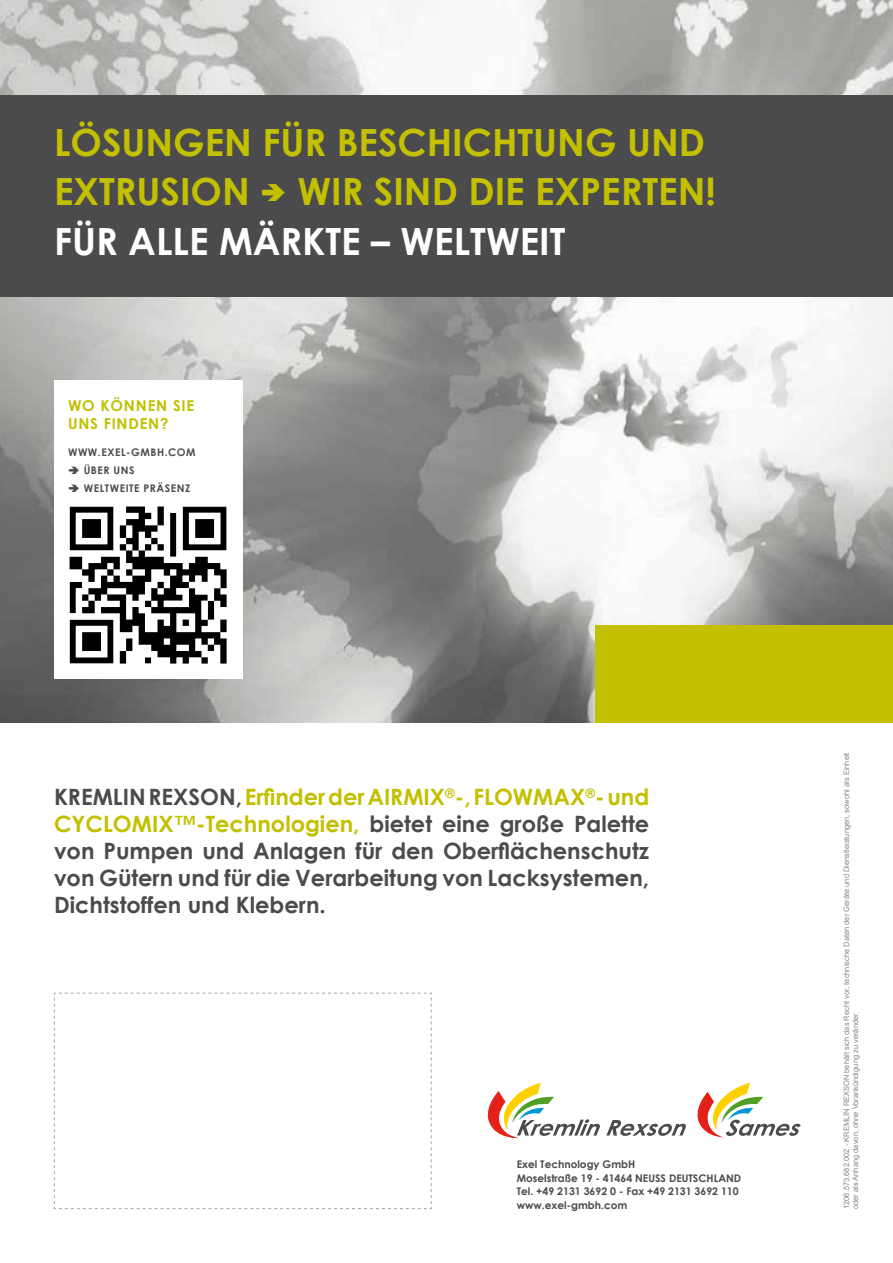
<style>
.page{position:relative;width:893px;height:1263px;background:#fff}
.page>*{position:absolute;margin:0;border:0;box-sizing:border-box;transform-origin:0 0}
.t1{font:700 37.5px/49.5px "Century Gothic";color:#c2c000}
.t2{font:700 37.5px "Century Gothic";color:#fff}
.t3{font:700 22.5px/27px "Century Gothic";color:#4b4b4d;text-align:justify}
.t4{font:700 15px/18px "Century Gothic";letter-spacing:.05em;color:#c2c000}
.t5{font:700 10.5px/13.5px "Century Gothic";color:#4b4b4d}
.t6{font:700 10.5px/18px "Century Gothic";letter-spacing:.05em;color:#4b4c4f}
.t7{font:7.5px/9px "Arial";color:#87888a}
.s1{color:#c2c000}
</style>
<div class="page">
<svg style="left:54px;top:992px;width:378px;height:217px"></svg>
<svg style="left:606px;top:1120px;width:80px;height:16px"></svg>
<svg style="left:487px;top:1083px;width:113px;height:55px"></svg>
<svg style="left:697px;top:1083px;width:104px;height:54px"></svg>
<img style="left:0;top:0;width:893px;height:723px">
<div style="left:0;top:96px;width:893px;height:201px;background:#4b4b4d"></div>
<div style="left:595px;top:625px;width:298px;height:98px;background:#c2c000"></div>
<div style="left:54px;top:380px;width:188px;height:299px;background:#fff"></div>
<svg style="left:69px;top:506px;width:158px;height:158px"></svg>
<h1 class="t1" style="left:54px;top:116px;width:652px">LÖSUNGEN FÜR BESCHICHTUNG UND<br>EXTRUSION</h1>
<h1 class="t1" style="left:297px;top:165px;width:420px">WIR SIND DIE EXPERTEN!</h1>
<h1 class="t2" style="left:54px;top:213px;width:513px">FÜR ALLE MÄRKTE – WELTWEIT</h1>
<p class="t4" style="left:68px;top:396px;width:128px">WO KÖNNEN SIE<br>UNS FINDEN?</p>
<p class="t6" style="left:68px;top:443px;width:11px">www</p>
<p class="t6" style="left:98px;top:443px;width:11px">.exel</p>
<p class="t6" style="left:126px;top:443px;width:14px">-gmbh</p>
<p class="t6" style="left:165px;top:443px;width:14px">.com</p>
<p class="t6" style="left:84px;top:461px;width:52px">ÜBER UNS<br>Weltweite</p>
<p class="t6" style="left:144px;top:479px;width:48px">PRÄSENZ</p>
<p class="t3" style="left:54px;top:782px;width:597px">KREMLIN REXSON, <span class="s1">Erfinder der AIRMIX</span><sup>®</sup><span class="s1">-, FLOWMAX</span><sup>®</sup><span class="s1">- und CYCLOMIX™-Technologien,</span> bietet eine große Palette von Pumpen und Anlagen für den Oberflächenschutz von Gütern und für die Verarbeitung von Lacksystemen, Dichtstoffen und Klebern.</p>
<p class="t5" style="left:517px;top:1157px;width:226px">Exel Technology GmbH<br>Moselstraße 19 - 41464 NEUSS DEUTSCHLAND<br>Tel. +49 2131 3692 0 - Fax +49 2131 3692 110 www.exel-gmbh.com</p>
<p class="t7" style="left:842px;top:1209px;width:458px;rotate:-90deg">1206.573.682.002 - KREMLIN REXSON behält sich das Recht vor, technische Daten der Geräte und Dienstleistungen, sowohl als Einheit oder als Anhang davon, ohne Vorankündigung zu veränder.</p>
</div>
